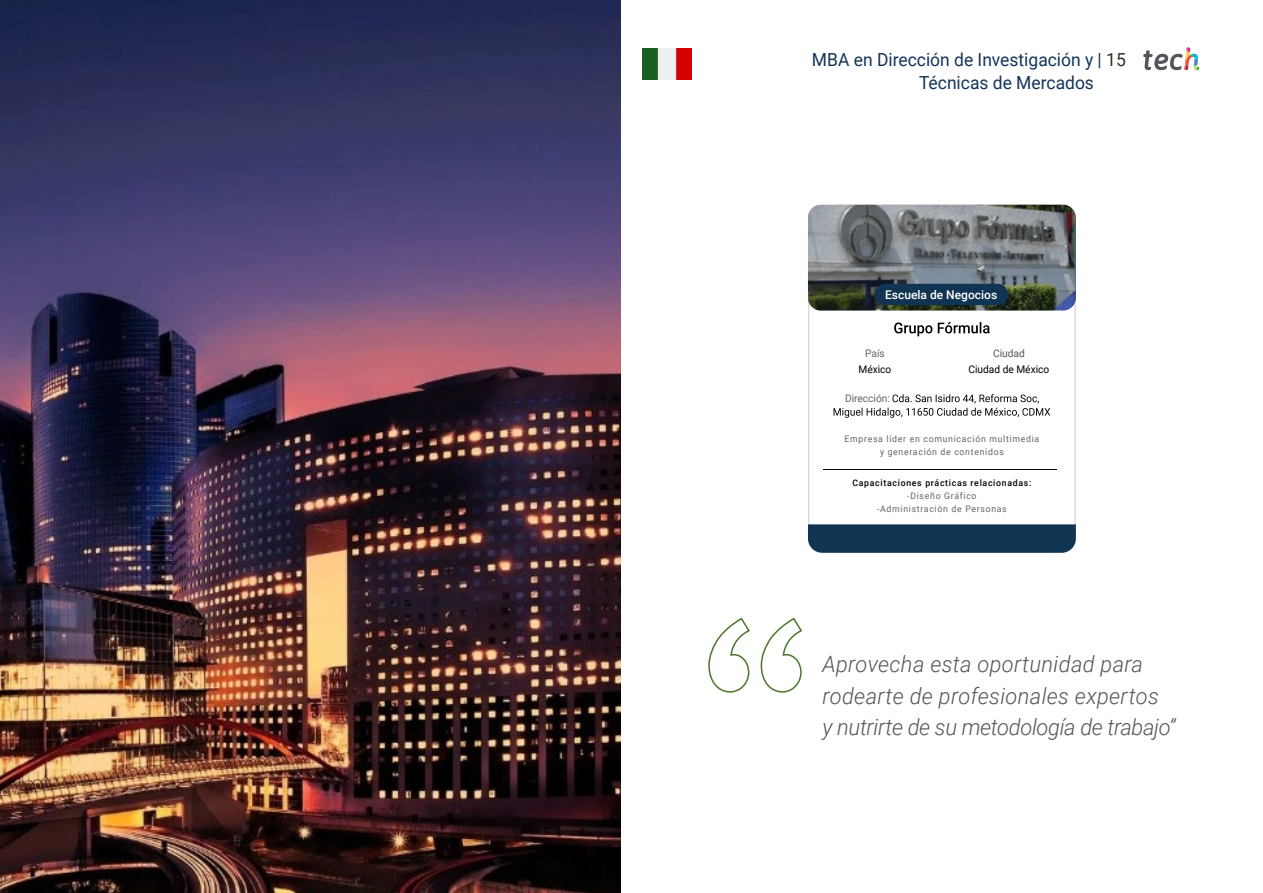
<style>
.page{position:relative;width:1263px;height:893px;background:#fff}
.page>*{position:absolute;margin:0;border:0;box-sizing:border-box;transform-origin:0 0}
.t1{font:italic 300 22.5px/31.5px "Roboto";letter-spacing:.015em;color:#52555b}
.t2{font:18px/22.5px "Roboto";color:#143459}
.t3{font:500 12px "Roboto";color:#fff}
.t4{font:10.5px "Roboto";color:#000}
.t5{font:10.5px "Roboto";color:#61646a}
.t6{font:10.5px "Roboto";color:#52555b}
.t7{font:9px/13.5px "Roboto";letter-spacing:.08em;color:#61646a;text-align:center}
.t8{font:500 9px "Roboto";letter-spacing:.08em;color:#000}
.s1{color:#312e20}
</style>
<div class="page">
<img style="left:0;top:0;width:621px;height:893px">
<img style="left:642px;top:49px;width:49px;height:30px">
<svg style="left:708px;top:617px;width:95px;height:76px"></svg>
<svg style="left:808px;top:204px;width:268px;height:320px"></svg>
<img style="left:808px;top:205px;width:268px;height:106px">
<div style="left:875px;top:284px;width:133px;height:21px;background:#113452;border-radius:11px"></div>
<svg style="left:808px;top:524px;width:268px;height:29px;background:#183a57"></svg>
<hr style="left:823px;top:469px;width:234px;height:1px;background:#000">
<svg style="left:894px;top:322px;width:96px;height:14px"></svg>
<svg style="left:833px;top:394px;width:217px;height:24px"></svg>
<svg style="left:1143px;top:47px;width:56px;height:24px"></svg>
<h2 class="t2" style="left:919px;top:48px;width:208px;text-indent:-107px">MBA en Dirección de Investigación y | <span class="s1">15<br></span>Técnicas de Mercados</h2>
<h3 class="t3" style="left:885px;top:286px;width:114px">Escuela de Negocios</h3>
<p class="t5" style="left:865px;top:346px;width:21px">País</p>
<p class="t4" style="left:858px;top:362px;width:34px">México</p>
<p class="t6" style="left:993px;top:346px;width:33px">Ciudad</p>
<p class="t4" style="left:968px;top:362px;width:82px">Ciudad de México</p>
<p class="t5" style="left:845px;top:391px;width:46px">Dirección:</p>
<p class="t7" style="left:844px;top:431px;width:196px">Empresa líder en comunicación multimedia y generación de contenidos</p>
<p class="t8" style="left:852px;top:476px;width:180px">Capacitaciones prácticas relacionadas:</p>
<p class="t7" style="left:877px;top:489px;width:131px">-Diseño Gráfico -Administración de Personas</p>
<h1 class="t1" style="left:822px;top:648px;width:355px">Aprovecha esta oportunidad para rodearte de profesionales expertos<br>y nutrirte de su metodología de trabajo”</h1>
</div>
